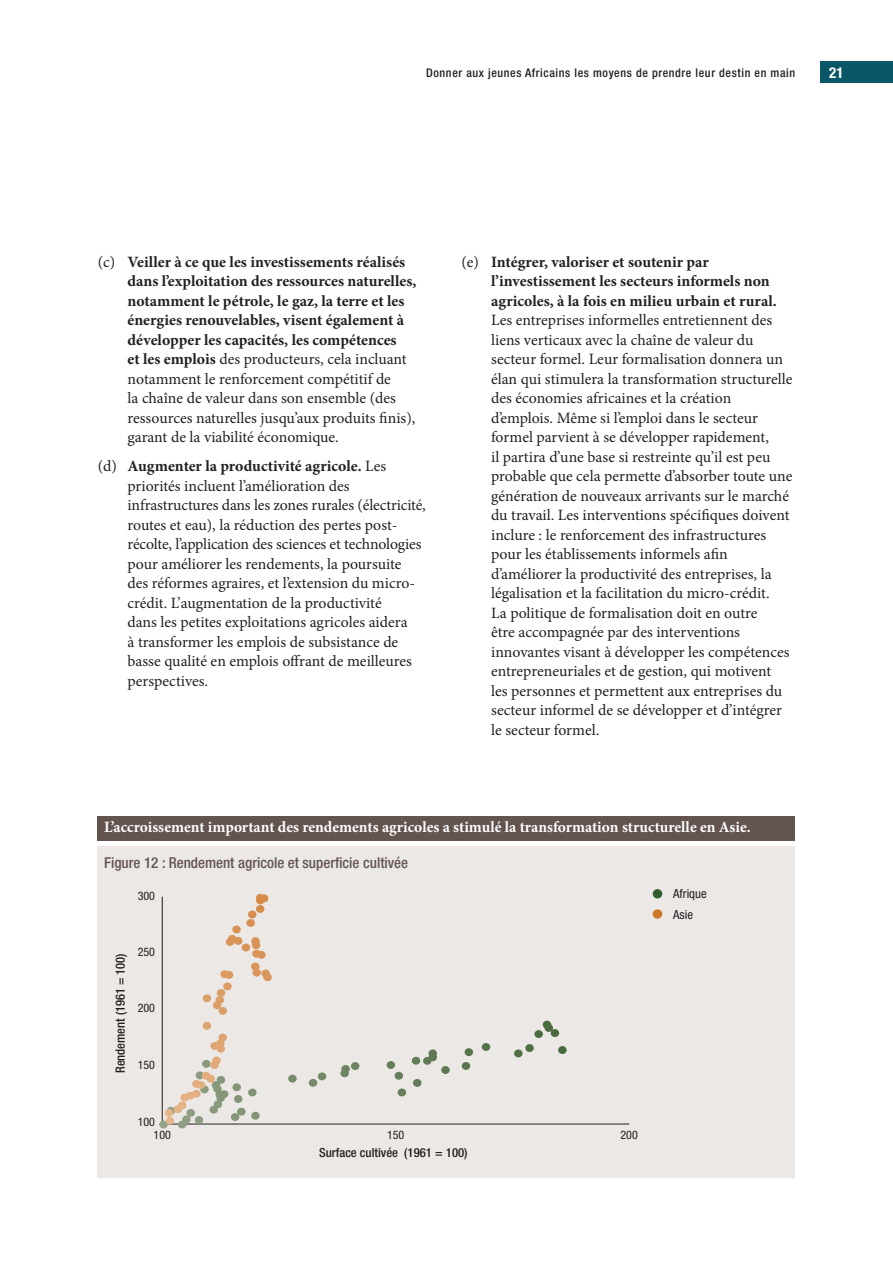
<style>
.page{position:relative;width:893px;height:1263px;background:#fff}
.page>*{position:absolute;margin:0;border:0;box-sizing:border-box;transform-origin:0 0}
.t1{font:15.75px/19.5px "Minion Pro";color:#231f20}
.t2{font:700 15.75px/19.5px "Minion Pro";color:#231f20}
.t3{font:700 15.75px "Minion Pro";color:#fff}
.t4{font:500 condensed 15px "Helvetica Neue LT Pro";color:#63544f}
.t5{font:700 condensed 15px "Helvetica Neue LT Pro";color:#fff}
.t6{font:500 condensed 12.75px "Helvetica Neue LT Pro";color:#231f20}
.t7{font:500 condensed 12.45px "Helvetica Neue LT Pro";color:#231f20}
.t8{font:condensed 12.45px/20.5px "Helvetica Neue LT Pro";color:#231f20}
.t9{font:500 condensed 12px "Helvetica Neue LT Pro";letter-spacing:.05em;color:#231f20}
.t10{font:condensed 11.7px "Helvetica Neue LT Pro";color:#231f20}
.s1{font-weight:400}
.s2{font-weight:700}
</style>
<div class="page">
<div style="left:821px;top:62px;width:72px;height:21px;background:#085668"></div>
<div style="left:98px;top:846px;width:697px;height:332px;background:#ebe8e6"></div>
<hr style="left:162px;top:1124px;width:467px;height:1px;background:#231f20">
<hr style="left:162px;top:897px;width:1px;height:227px;background:#231f20">
<div style="left:653px;top:889px;width:9px;height:10px;background:#325d2e;border-radius:50%"></div>
<div style="left:653px;top:909px;width:9px;height:10px;background:#cf782b;border-radius:50%"></div>
<svg style="left:558px;top:1046px;width:9px;height:8px"></svg>
<svg style="left:534px;top:1021px;width:25px;height:17px"></svg>
<svg style="left:514px;top:1044px;width:20px;height:13px"></svg>
<svg style="left:482px;top:1043px;width:8px;height:8px"></svg>
<svg style="left:465px;top:1048px;width:8px;height:8px"></svg>
<svg style="left:462px;top:1062px;width:8px;height:8px"></svg>
<svg style="left:412px;top:1049px;width:38px;height:38px"></svg>
<svg style="left:398px;top:1089px;width:8px;height:7px"></svg>
<svg style="left:387px;top:1061px;width:16px;height:19px"></svg>
<svg style="left:340px;top:1062px;width:19px;height:15px"></svg>
<svg style="left:309px;top:1072px;width:17px;height:15px"></svg>
<svg style="left:288px;top:1075px;width:9px;height:8px"></svg>
<svg style="left:159px;top:1022px;width:101px;height:107px"></svg>
<svg style="left:203px;top:894px;width:69px;height:121px"></svg>
<div style="left:98px;top:816px;width:697px;height:25px;background:#63544f"></div>
<p class="t9" style="left:426px;top:68px;width:370px">Donner aux jeunes Africains les moyens de prendre leur destin en main</p>
<p class="t5" style="left:829px;top:64px;width:16px">21</p>
<p class="t2" style="left:128px;top:253px;width:290px;text-indent:-30px"><span class="s1">(c)</span> Veiller à ce que les investissements réalisés dans l’exploitation des ressources naturelles, notamment le pétrole, le gaz, la terre et les énergies renouvelables, visent également à développer les capacités, les compétences<br>et les emplois <span class="s1">des producteurs, cela incluant notamment le renforcement compétitif de<br>la chaîne de valeur dans son ensemble (des ressources naturelles jusqu’aux produits finis), garant de la viabilité économique.</span></p>
<p class="t1" style="left:128px;top:458px;width:300px;text-indent:-30px">(d) <span class="s2">Augmenter la productivité agricole.</span> Les priorités incluent l’amélioration des infrastructures dans les zones rurales (électricité, routes et eau), la réduction des pertes post&shy;récolte, l’application des sciences et technologies pour améliorer les rendements, la poursuite des réformes agraires, et l’extension du micro&shy;crédit. L’augmentation de la productivité<br>dans les petites exploitations agricoles aidera<br>à transformer les emplois de subsistance de basse qualité en emplois offrant de meilleures perspectives.</p>
<p class="t2" style="left:491px;top:253px;width:287px;text-indent:-30px"><span class="s1">(e)</span> Intégrer, valoriser et soutenir par l’investissement les secteurs informels non agricoles, à la fois en milieu urbain et rural.</p>
<p class="t1" style="left:491px;top:312px;width:303px">Les entreprises informelles entretiennent des liens verticaux avec la chaîne de valeur du secteur formel. Leur formalisation donnera un élan qui stimulera la transformation structurelle des économies africaines et la création d’emplois. Même si l’emploi dans le secteur formel parvient à se développer rapidement,<br>il partira d’une base si restreinte qu’il est peu probable que cela permette d’absorber toute une génération de nouveaux arrivants sur le marché du travail. Les interventions spécifiques doivent inclure : le renforcement des infrastructures pour les établissements informels afin d’améliorer la productivité des entreprises, la légalisation et la facilitation du micro-crédit.<br>La politique de formalisation doit en outre<br>être accompagnée par des interventions innovantes visant à développer les compétences entrepreneuriales et de gestion, qui motivent<br>les personnes et permettent aux entreprises du secteur informel de se développer et d’intégrer le secteur formel.</p>
<p class="t3" style="left:104px;top:821px;width:648px">L’accroissement important des rendements agricoles a stimulé la transformation structurelle en Asie.</p>
<p class="t4" style="left:104px;top:857px;width:305px">Figure 12 : Rendement agricole et superficie cultivée</p>
<p class="t10" style="left:138px;top:892px;width:19px">300</p>
<p class="t8" style="left:673px;top:885px;width:35px">Afrique<br>Asie</p>
<p class="t6" style="left:116px;top:1073px;width:121px;rotate:-90deg">Rendement (1961 = 100)</p>
<p class="t10" style="left:138px;top:947px;width:19px">250</p>
<p class="t10" style="left:138px;top:1004px;width:19px">200</p>
<p class="t10" style="left:138px;top:1061px;width:19px">150</p>
<p class="t10" style="left:138px;top:1118px;width:19px">100</p>
<p class="t10" style="left:154px;top:1131px;width:19px">100</p>
<p class="t10" style="left:387px;top:1131px;width:19px">150</p>
<p class="t10" style="left:620px;top:1131px;width:19px">200</p>
<p class="t7" style="left:319px;top:1148px;width:150px">Surface cultivée (1961 = 100)</p>
</div>
